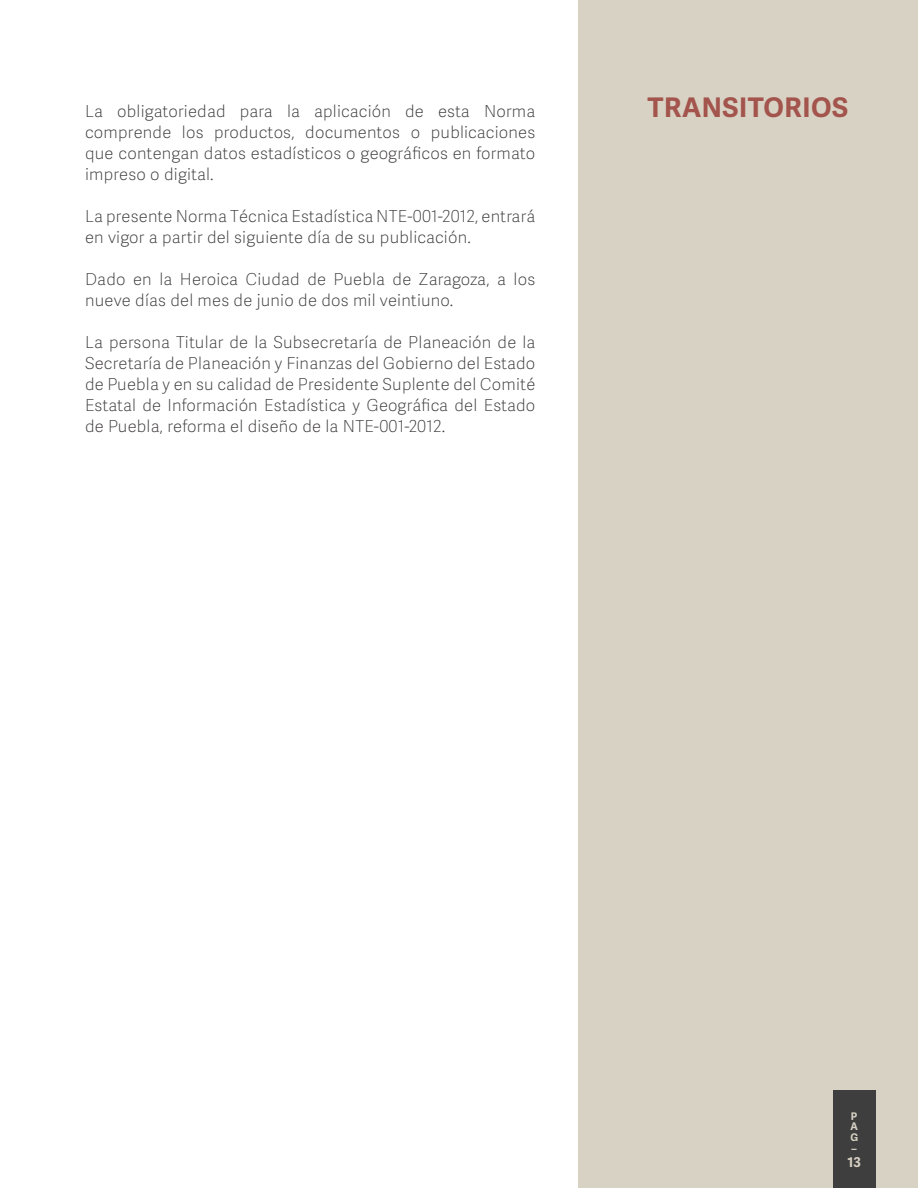
<style>
.page{position:relative;width:918px;height:1188px;background:#fff}
.page>*{position:absolute;margin:0;border:0;box-sizing:border-box;transform-origin:0 0}
.t1{font:700 27px "Adelle Sans";letter-spacing:.02em;color:#a3544c}
.t2{font:100 16.5px/21px "Adelle Sans";letter-spacing:.01em;color:#3b3838;text-align:justify}
.t3{font:700 13.5px "Adelle Sans";color:#d8d2c4}
.t4{font:700 10.5px/10.5px "Adelle Sans";color:#d8d2c4;text-align:justify}
</style>
<div class="page">
<div style="left:578px;top:0;width:340px;height:1188px;background:#d8d2c4"></div>
<div style="left:833px;top:1090px;width:42px;height:98px;background:#3e3e3f"></div>
<p class="t2" style="left:85px;top:100px;width:452px">La obligatoriedad para la aplicación de esta Norma comprende los productos, documentos o publicaciones que contengan datos estadísticos o geográficos en formato impreso o digital.</p>
<p class="t2" style="left:85px;top:205px;width:452px">La presente Norma Técnica Estadística NTE-001-2012, entrará en vigor a partir del siguiente día de su publicación.</p>
<p class="t2" style="left:85px;top:268px;width:452px">Dado en la Heroica Ciudad de Puebla de Zaragoza, a los nueve días del mes de junio de dos mil veintiuno.</p>
<p class="t2" style="left:85px;top:331px;width:452px">La persona Titular de la Subsecretaría de Planeación de la Secretaría de Planeación y Finanzas del Gobierno del Estado de Puebla y en su calidad de Presidente Suplente del Comité Estatal de Información Estadística y Geográfica del Estado de Puebla, reforma el diseño de la NTE-001-2012.</p>
<p class="t1" style="left:648px;top:88px;width:202px">TRANSITORIOS</p>
<p class="t4" style="left:850px;top:1110px;width:9px">P A G</p>
<p class="t4" style="left:852px;top:1139px;width:7px">_</p>
<p class="t3" style="left:847px;top:1152px;width:15px">13</p>
</div>
